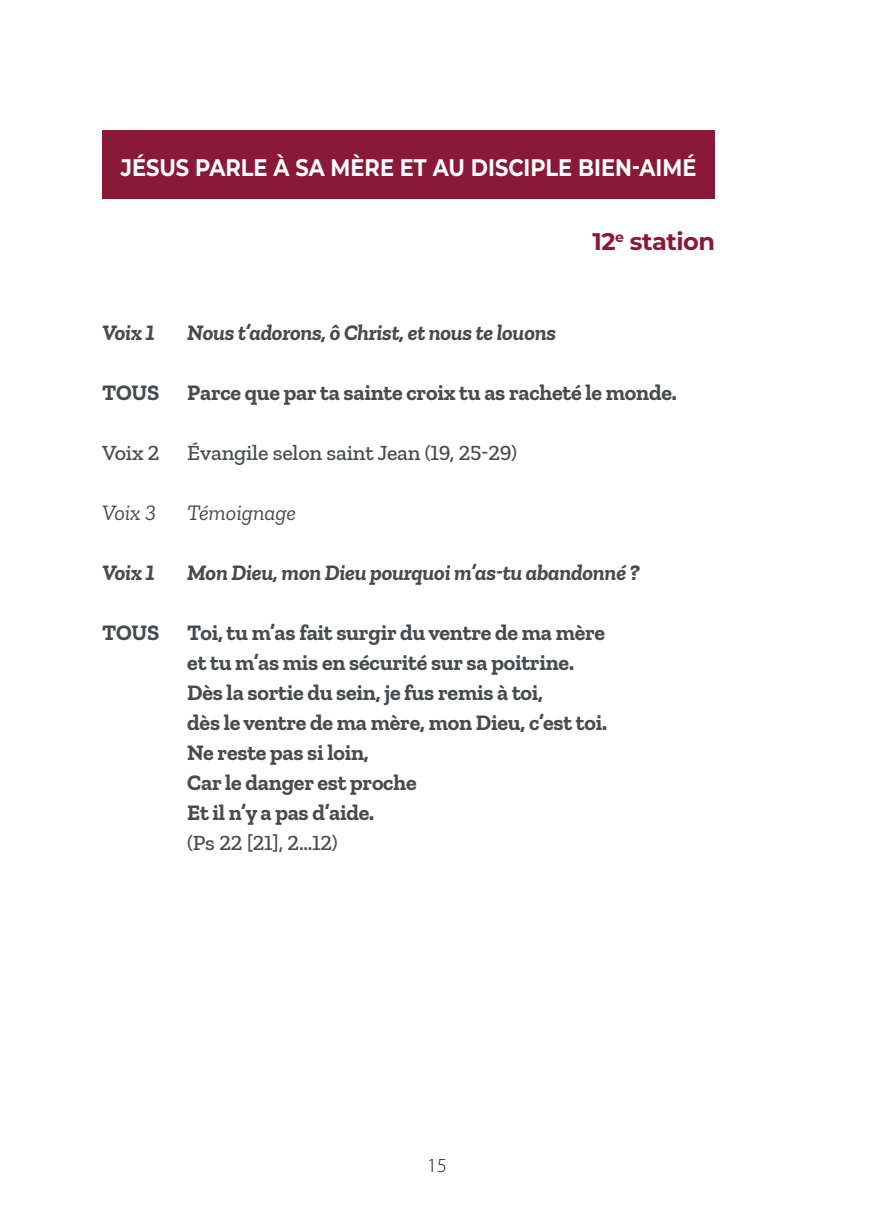
<style>
.page{position:relative;width:874px;height:1225px;background:#fff}
.page>*{position:absolute;margin:0;border:0;box-sizing:border-box;transform-origin:0 0}
.t1{font:700 24px "Montserrat";color:#fff;scale:.87 1}
.t2{font:700 24px "Montserrat";letter-spacing:-.02em;color:#8a1838}
.t3{font:700 22px/30px "Zilla Slab";letter-spacing:-.01em;color:#494a4b}
.t4{font:italic 700 22px "Zilla Slab";letter-spacing:-.01em;color:#494a4b}
.t5{font:500 22px "Zilla Slab";letter-spacing:-.01em;color:#494a4b}
.t6{font:italic 22px "Zilla Slab";letter-spacing:-.005em;color:#494a4b}
.t7{font:300 20px "Myriad Pro";color:#231f20}
</style>
<div class="page">
<div style="left:102px;top:130px;width:612px;height:68px;background:#8a1838"></div>
<p class="t1" style="left:121px;top:150px;width:663px">JÉSUS PARLE À SA MÈRE ET AU DISCIPLE BIEN-AIMÉ</p>
<p class="t4" style="left:102px;top:320px;width:54px">Voix 1</p>
<p class="t4" style="left:187px;top:320px;width:370px">Nous t’adorons, ô Christ, et nous te louons</p>
<p class="t2" style="left:592px;top:224px;width:124px">12<sup>e</sup> station</p>
<p class="t3" style="left:102px;top:378px;width:59px">TOUS</p>
<p class="t3" style="left:187px;top:378px;width:491px">Parce que par ta sainte croix tu as racheté le monde.</p>
<p class="t5" style="left:102px;top:440px;width:59px">Voix 2</p>
<p class="t5" style="left:187px;top:440px;width:331px">Évangile selon saint Jean (19, 25-29)</p>
<p class="t6" style="left:102px;top:501px;width:55px">Voix 3</p>
<p class="t6" style="left:187px;top:501px;width:110px">Témoignage</p>
<p class="t4" style="left:102px;top:560px;width:54px">Voix 1</p>
<p class="t4" style="left:187px;top:560px;width:454px">Mon Dieu, mon Dieu pourquoi m’as-tu abandonné ?</p>
<p class="t3" style="left:102px;top:618px;width:59px">TOUS</p>
<p class="t3" style="left:187px;top:618px;width:421px">Toi, tu m’as fait surgir du ventre de ma mère et tu m’as mis en sécurité sur sa poitrine.<br>Dès la sortie du sein, je fus remis à toi,<br>dès le ventre de ma mère, mon Dieu, c’est toi.<br>Ne reste pas si loin,<br>Car le danger est proche<br>Et il n’y a pas d’aide.</p>
<p class="t5" style="left:187px;top:830px;width:152px">(Ps 22 [21], 2…12)</p>
<p class="t7" style="left:427px;top:1153px;width:21px">15</p>
</div>
